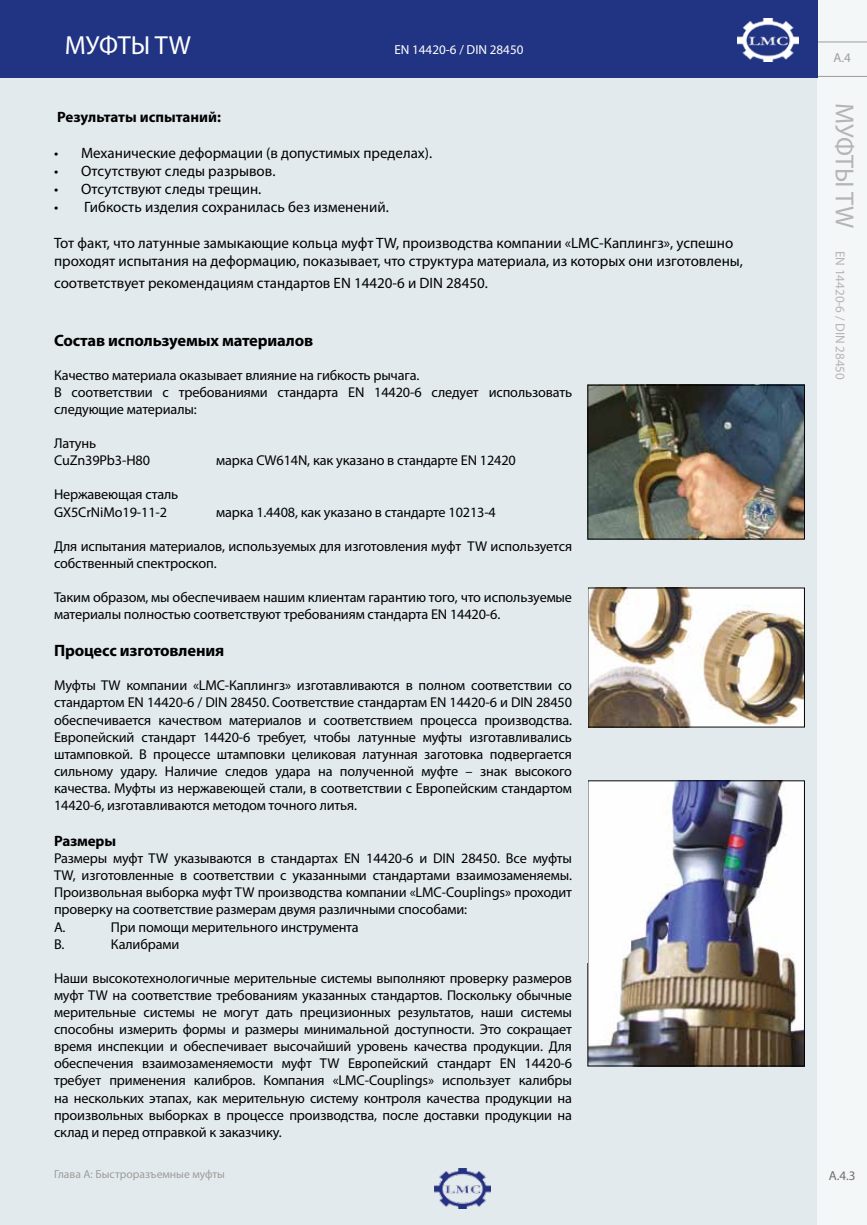
<style>
.page{position:relative;width:867px;height:1225px;background:#fff}
.page>*{position:absolute;margin:0;border:0;box-sizing:border-box;transform-origin:0 0}
.t1{font:26.25px "Myriad Pro";letter-spacing:-.005em;color:#fff}
.t2{font:26.25px "Myriad Pro";letter-spacing:-.005em;color:#b5b5b5}
.t3{font:700 16.5px "Myriad Pro";letter-spacing:-.01em;color:#000}
.t4{font:15px/18px "Myriad Pro";color:#000}
.t5{font:700 15px "Myriad Pro";letter-spacing:-.01em;color:#000}
.t6{font:14.25px/17.1px "Myriad Pro";letter-spacing:-.01em;color:#000}
.t7{font:13.05px "Myriad Pro";color:#fff}
.t8{font:13.05px "Myriad Pro";color:#b5b5b5}
.t9{font:13.05px "Myriad Pro";color:#706f6f}
.t10{font:13.05px "Myriad Pro";color:#9d9d9c}
.t11{font:11.7px "Myriad Pro";color:#9d9d9c}
</style>
<div class="page">
<div style="left:0;top:72px;width:866px;height:1153px;background:#e3eaee"></div>
<div style="left:817px;top:0;width:49px;height:1225px;background:#f4f7f8"></div>
<hr style="left:817px;top:42px;width:49px;height:1px;background:#9d9d9c">
<hr style="left:817px;top:76px;width:49px;height:1px;background:#9d9d9c">
<img style="left:588px;top:780px;width:216px;height:284px">
<img style="left:589px;top:387px;width:213px;height:150px">
<div style="left:587px;top:385px;width:217px;height:154px;border:1px solid #000"></div>
<img style="left:589px;top:590px;width:213px;height:135px">
<div style="left:0;top:0;width:817px;height:77px;background:#213383"></div>
<img style="left:434px;top:1169px;width:56px;height:40px">
<img style="left:737px;top:19px;width:60px;height:43px">
<h1 class="t1" style="left:65px;top:29px;width:128px">МУФТЫ TW</h1>
<p class="t7" style="left:394px;top:42px;width:131px">EN 14420-6 / DIN 28450</p>
<p class="t5" style="left:57px;top:107px;width:165px">Результаты испытаний:</p>
<p class="t4" style="left:54px;top:144px;width:379px">• Механические деформации (в допустимых пределах).</p>
<p class="t4" style="left:54px;top:162px;width:223px">• Отсутствуют следы разрывов.</p>
<p class="t4" style="left:54px;top:180px;width:209px">• Отсутствуют следы трещин.</p>
<p class="t4" style="left:54px;top:198px;width:336px">• Гибкость изделия сохранилась без изменений.</p>
<p class="t4" style="left:54px;top:234px;width:690px">Тот факт, что латунные замыкающие кольца муфт TW, производства компании «LMC-Каплингз», успешно проходят испытания на деформацию, показывает, что структура материала, из которых они изготовлены,</p>
<p class="t4" style="left:54px;top:274px;width:435px">соответствует рекомендациям стандартов EN 14420-6 и DIN 28450.</p>
<p class="t3" style="left:54px;top:329px;width:260px">Состав используемых материалов</p>
<p class="t6" style="left:54px;top:366px;width:519px">Качество материала оказывает влияние на гибкость рычага.<br>В соответствии с требованиями стандарта EN 14420-6 следует использовать следующие материалы:</p>
<p class="t6" style="left:54px;top:435px;width:97px">Латунь<br>CuZn39Pb3-H80</p>
<p class="t6" style="left:216px;top:452px;width:301px">марка CW614N, как указано в стандарте EN 12420</p>
<p class="t6" style="left:54px;top:486px;width:126px">Нержавеющая сталь<br>GX5CrNiMo19-11-2</p>
<p class="t6" style="left:216px;top:503px;width:281px">марка 1.4408, как указано в стандарте 10213-4</p>
<p class="t6" style="left:54px;top:537px;width:519px">Для испытания материалов, используемых для изготовления муфт TW используется собственный спектроскоп.</p>
<p class="t6" style="left:54px;top:589px;width:519px">Таким образом, мы обеспечиваем нашим клиентам гарантию того, что используемые материалы полностью соответствуют требованиям стандарта EN 14420-6.</p>
<p class="t3" style="left:54px;top:640px;width:172px">Процесс изготовления</p>
<p class="t6" style="left:54px;top:677px;width:519px;text-align:justify">Муфты TW компании «LMC-Каплингз» изготавливаются в полном соответствии со стандартом EN 14420-6 / DIN 28450. Соответствие стандартам EN 14420-6 и DIN 28450 обеспечивается качеством материалов и соответствием процесса производства.<br>Европейский стандарт 14420-6 требует, чтобы латунные муфты изготавливались штамповкой. В процессе штамповки целиковая латунная заготовка подвергается сильному удару. Наличие следов удара на полученной муфте – знак высокого качества. Муфты из нержавеющей стали, в соответствии с Европейским стандартом 14420-6, изготавливаются методом точного литья.</p>
<p class="t5" style="left:54px;top:831px;width:64px">Размеры</p>
<p class="t6" style="left:54px;top:850px;width:519px">Размеры муфт TW указываются в стандартах EN 14420-6 и DIN 28450. Все муфты TW, изготовленные в соответствии с указанными стандартами взаимозаменяемы.<br>Произвольная выборка муфт TW производства компании «LMC-Couplings» проходит проверку на соответствие размерам двумя различными способами:<br>A.</p>
<p class="t6" style="left:111px;top:918px;width:249px">При помощи мерительного инструмента</p>
<p class="t6" style="left:54px;top:935px;width:12px">B.</p>
<p class="t6" style="left:111px;top:935px;width:70px">Калибрами</p>
<p class="t6" style="left:54px;top:969px;width:519px;text-align:justify">Наши высокотехнологичные мерительные системы выполняют проверку размеров муфт TW на соответствие требованиям указанных стандартов. Поскольку обычные мерительные системы не могут дать прецизионных результатов, наши системы способны измерить формы и размеры минимальной доступности. Это сокращает время инспекции и обеспечивает высочайший уровень качества продукции. Для обеспечения взаимозаменяемости муфт TW Европейский стандарт EN 14420-6 требует применения калибров. Компания «LMC-Couplings» использует калибры на нескольких этапах, как мерительную систему контроля качества продукции на произвольных выборках в процессе производства, после доставки продукции на склад и перед отправкой к заказчику.</p>
<p class="t11" style="left:54px;top:1166px;width:172px">Глава A: Быстроразъемные муфты</p>
<p class="t10" style="left:833px;top:49px;width:19px">A.4</p>
<h1 class="t2" style="left:860px;top:103px;width:128px;rotate:90deg">МУФТЫ TW</h1>
<p class="t8" style="left:847px;top:251px;width:131px;rotate:90deg">EN 14420-6 / DIN 28450</p>
<p class="t9" style="left:828px;top:1167px;width:28px">A.4.3</p>
</div>
